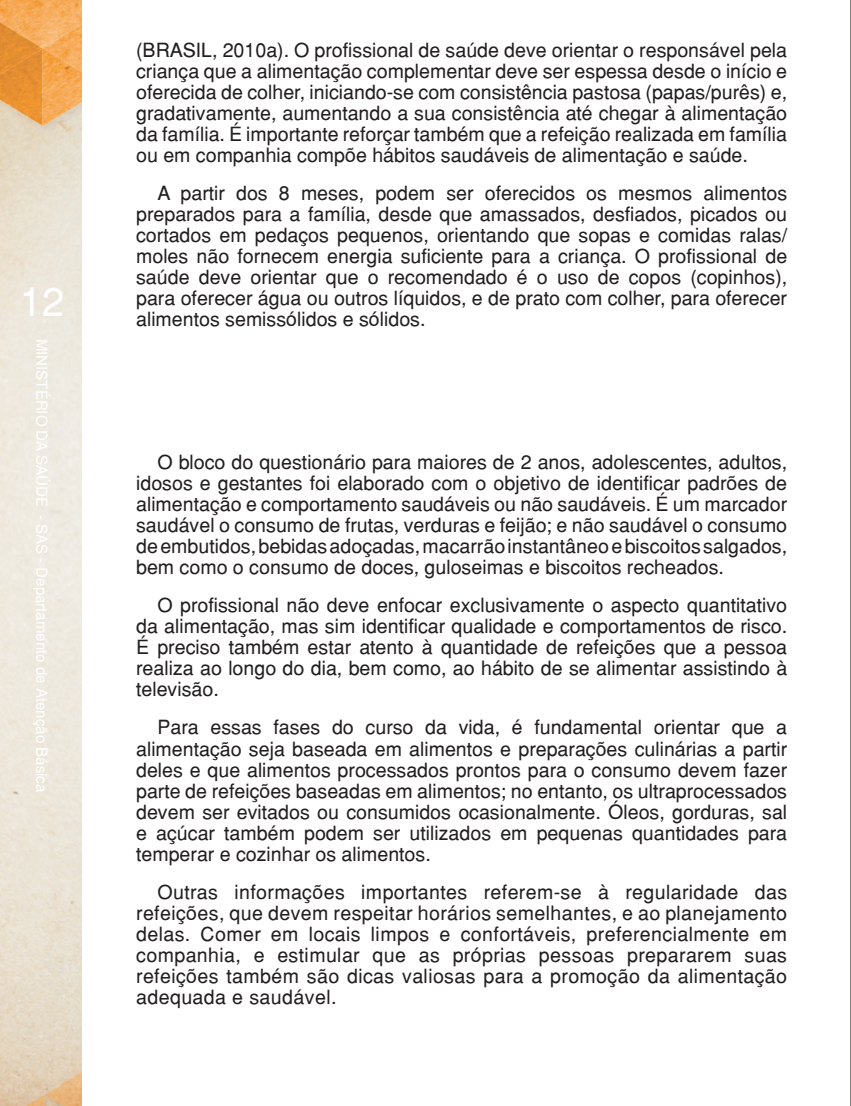
<style>
.page{position:relative;width:851px;height:1106px;background:#fff}
.page>*{position:absolute;margin:0;border:0;box-sizing:border-box;transform-origin:0 0}
.t1{font:39.75px "Helvetica";color:#fff}
.t2{font:19.5px/21px "Helvetica";color:#231f20;text-align:justify}
.t3{font:15px "Helvetica";color:#fff}
</style>
<div class="page">
<img style="left:0;top:0;width:81px;height:1106px">
<hr style="left:850px;top:0;width:1px;height:1106px;background:#040503">
<h1 class="t1" style="left:20px;top:278px;width:46px">12</h1>
<p class="t3" style="left:51px;top:339px;width:455px;rotate:90deg">MINISTÉRIO DA SAÚDE - SAS - Departamento de Atenção Básica</p>
<p class="t2" style="left:136px;top:40px;width:652px">(BRASIL, 2010a). O profissional de saúde deve orientar o responsável pela criança que a alimentação complementar deve ser espessa desde o início e oferecida de colher, iniciando-se com consistência pastosa (papas/purês) e, gradativamente, aumentando a sua consistência até chegar à alimentação da família. É importante reforçar também que a refeição realizada em família ou em companhia compõe hábitos saudáveis de alimentação e saúde.</p>
<p class="t2" style="left:136px;top:183px;width:652px;text-indent:21px">A partir dos 8 meses, podem ser oferecidos os mesmos alimentos preparados para a família, desde que amassados, desfiados, picados ou cortados em pedaços pequenos, orientando que sopas e comidas ralas/ moles não fornecem energia suficiente para a criança. O profissional de saúde deve orientar que o recomendado é o uso de copos (copinhos), para oferecer água ou outros líquidos, e de prato com colher, para oferecer alimentos semissólidos e sólidos.</p>
<p class="t2" style="left:136px;top:452px;width:652px;text-indent:21px">O bloco do questionário para maiores de 2 anos, adolescentes, adultos, idosos e gestantes foi elaborado com o objetivo de identificar padrões de alimentação e comportamento saudáveis ou não saudáveis. É um marcador saudável o consumo de frutas, verduras e feijão; e não saudável o consumo de embutidos, bebidas adoçadas, macarrão instantâneo e biscoitos salgados, bem como o consumo de doces, guloseimas e biscoitos recheados.</p>
<p class="t2" style="left:136px;top:595px;width:652px;text-indent:21px">O profissional não deve enfocar exclusivamente o aspecto quantitativo da alimentação, mas sim identificar qualidade e comportamentos de risco.<br>É preciso também estar atento à quantidade de refeições que a pessoa realiza ao longo do dia, bem como, ao hábito de se alimentar assistindo à televisão.</p>
<p class="t2" style="left:136px;top:717px;width:652px;text-indent:21px">Para essas fases do curso da vida, é fundamental orientar que a alimentação seja baseada em alimentos e preparações culinárias a partir deles e que alimentos processados prontos para o consumo devem fazer parte de refeições baseadas em alimentos; no entanto, os ultraprocessados devem ser evitados ou consumidos ocasionalmente. Óleos, gorduras, sal e açúcar também podem ser utilizados em pequenas quantidades para temperar e cozinhar os alimentos.</p>
<p class="t2" style="left:136px;top:881px;width:652px;text-indent:21px">Outras informações importantes referem-se à regularidade das refeições, que devem respeitar horários semelhantes, e ao planejamento delas. Comer em locais limpos e confortáveis, preferencialmente em companhia, e estimular que as próprias pessoas prepararem suas refeições também são dicas valiosas para a promoção da alimentação adequada e saudável.</p>
</div>
